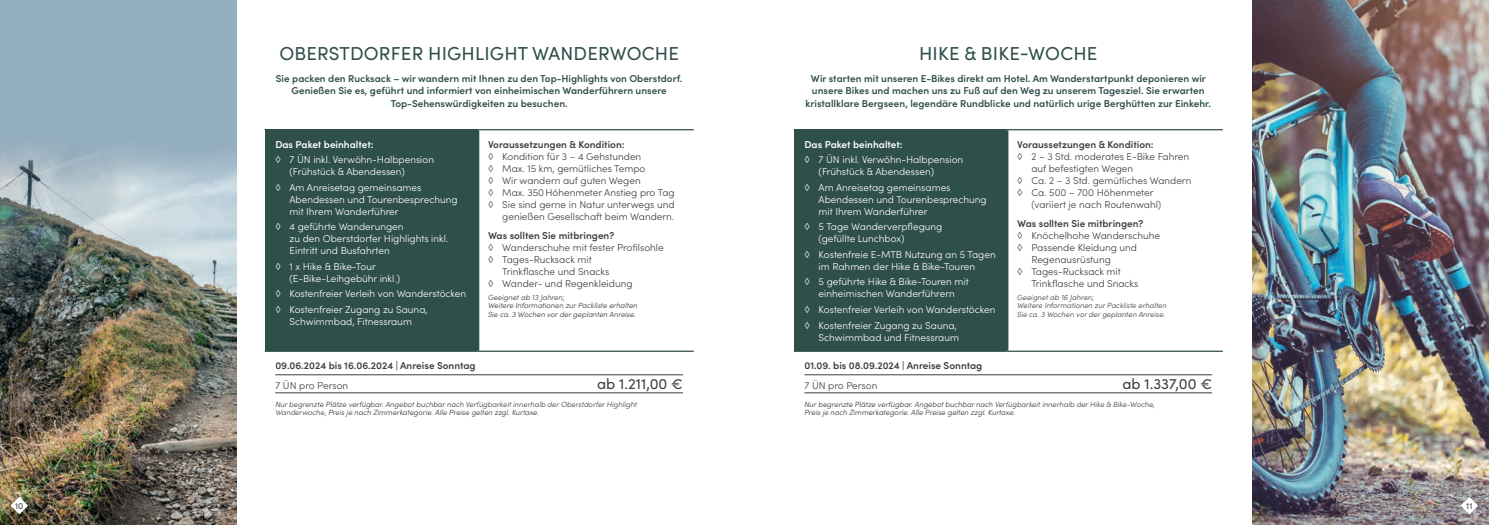
<style>
.page{position:relative;width:1489px;height:525px;background:#fff}
.page>*{position:absolute;margin:0;border:0;box-sizing:border-box;transform-origin:0 0}
.t1{font:18.75px "Sofia Pro";letter-spacing:.01em;color:#2f4f4b}
.t2{font:15px "Sofia Pro";color:#3e3e3f}
.t3{font:300 10px/12px "Sofia Pro";color:#fff}
.t4{font:300 10px "Sofia Pro";color:#3e3e3f}
.t5{font:600 10px/12.5px "Sofia Pro";color:#2f4f4b;text-align:center}
.t6{font:600 10px "Sofia Pro";color:#3e3e3f}
.t7{font:600 10px "Sofia Pro";color:#fff}
.t8{font:8.75px "Sofia Pro";color:#3e3e3f}
.t9{font:italic 300 7.5px/8.8px "Sofia Pro";color:#383237}
.t10{font:italic 300 7.5px/8.8px "Sofia Pro";color:#3e3e3f}
.s1{color:#3e3e3f}
</style>
<div class="page">
<div style="left:0;top:0;width:236px;height:524px;background:#93aebf"></div>
<img style="left:0;top:147px;width:236px;height:377px">
<img style="left:1252px;top:0;width:236px;height:524px">
<div style="left:793px;top:130px;width:213px;height:221px;background:#2f4f4b"></div>
<hr style="left:1004px;top:130px;width:4px;height:220px;background:#2f4f4b">
<hr style="left:793px;top:129px;width:213px;height:1px;background:#2f4f4b">
<hr style="left:1006px;top:129px;width:216px;height:1px;background:#2f4f4b">
<hr style="left:1006px;top:350px;width:216px;height:1px;background:#2f4f4b">
<hr style="left:804px;top:374px;width:408px;height:1px;background:#3e3e3f">
<hr style="left:804px;top:392px;width:408px;height:1px;background:#3e3e3f">
<div style="left:265px;top:130px;width:212px;height:221px;background:#2f4f4b"></div>
<hr style="left:475px;top:130px;width:4px;height:220px;background:#2f4f4b">
<hr style="left:265px;top:129px;width:212px;height:1px;background:#2f4f4b">
<hr style="left:477px;top:129px;width:216px;height:1px;background:#2f4f4b">
<hr style="left:477px;top:350px;width:216px;height:1px;background:#2f4f4b">
<hr style="left:275px;top:374px;width:408px;height:1px;background:#3e3e3f">
<hr style="left:275px;top:392px;width:408px;height:1px;background:#3e3e3f">
<svg style="left:11px;top:496px;width:17px;height:18px"></svg>
<svg style="left:1460px;top:496px;width:17px;height:18px"></svg>
<h1 class="t1" style="left:279px;top:40px;width:401px">OBERSTDORFER HIGHLIGHT WANDERWOCHE</h1>
<p class="t5" style="left:276px;top:71px;width:408px">Sie packen den Rucksack – wir wandern mit Ihnen zu den Top-Highlights von Oberstdorf.<br>Genießen Sie es, geführt und informiert von einheimischen Wanderführern unsere<br>Top-Sehenswürdigkeiten zu besuchen.</p>
<p class="t7" style="left:275px;top:136px;width:100px">Das Paket beinhaltet:</p>
<p class="t3" style="left:289px;top:153px;width:146px;text-indent:-14px">◊ 7 ÜN inkl. Verwöhn-Halbpension (Frühstück &amp; Abendessen)</p>
<p class="t3" style="left:289px;top:180px;width:170px;text-indent:-14px">◊ Am Anreisetag gemeinsames<br>Abendessen und Tourenbesprechung mit Ihrem Wanderführer</p>
<p class="t3" style="left:289px;top:220px;width:160px;text-indent:-14px">◊ 4 geführte Wanderungen<br>zu den Oberstdorfer Highlights inkl.<br>Eintritt und Busfahrten</p>
<p class="t3" style="left:289px;top:260px;width:112px;text-indent:-14px">◊ 1 x Hike &amp; Bike-Tour (E-Bike-Leihgebühr inkl.)</p>
<p class="t3" style="left:275px;top:285px;width:192px;line-height:15.5px">◊ Kostenfreier Verleih von Wanderstöcken ◊ Kostenfreier Zugang zu Sauna,</p>
<p class="t3" style="left:289px;top:315px;width:124px">Schwimmbad, Fitnessraum</p>
<p class="t6" style="left:488px;top:136px;width:138px">Voraussetzungen &amp; Kondition:</p>
<p class="t4" style="left:488px;top:149px;width:155px">◊ Kondition für 3 – 4 Gehstunden</p>
<p class="t4" style="left:488px;top:161px;width:159px">◊ Max. 15 km, gemütliches Tempo</p>
<p class="t4" style="left:488px;top:173px;width:154px">◊ Wir wandern auf guten Wegen</p>
<p class="t4" style="left:488px;top:185px;width:188px">◊ Max. 350Höhenmeter Anstieg pro Tag</p>
<p class="t4" style="left:488px;top:197px;width:188px">◊ Sie sind gerne in Natur unterwegs und</p>
<p class="t4" style="left:502px;top:209px;width:173px">genießen Gesellschaft beim Wandern.</p>
<p class="t6" style="left:488px;top:228px;width:128px">Was sollten Sie mitbringen?</p>
<p class="t4" style="left:488px;top:240px;width:177px">◊ Wanderschuhe mit fester Profilsohle</p>
<p class="t4" style="left:488px;top:252px;width:105px">◊ Tages-Rucksack mit</p>
<p class="t4" style="left:502px;top:264px;width:109px">Trinkflasche und Snacks</p>
<p class="t4" style="left:488px;top:276px;width:146px">◊ Wander- und Regenkleidung</p>
<p class="t9" style="left:488px;top:292px;width:151px">Geeignet ab 13 Jahren;<br>Weitere Informationen zur Packliste erhalten<br>Sie ca. 3 Wochen vor der geplanten Anreise.</p>
<p class="t6" style="left:275px;top:358px;width:202px">09.06.2024 bis 16.06.2024 | Anreise Sonntag</p>
<p class="t4" style="left:275px;top:378px;width:74px">7 ÜN pro Person</p>
<h2 class="t2" style="left:597px;top:373px;width:87px">ab 1.211,00 €</h2>
<p class="t9" style="left:275px;top:399px;width:363px">Nur begrenzte Plätze verfügbar. Angebot buchbar nach <span class="s1">Verfügbarkeit innerhalb der Oberstdorfer Highlight<br>Wanderwoche</span>, Preis je nach Zimmerkategorie. Alle Preise gelten zzgl. Kurtaxe.</p>
<h1 class="t1" style="left:919px;top:40px;width:180px">HIKE &amp; BIKE-WOCHE</h1>
<p class="t5" style="left:805px;top:71px;width:407px">Wir starten mit unseren E-Bikes direkt am Hotel. Am Wanderstartpunkt deponieren wir unsere Bikes und machen uns zu Fuß auf den Weg zu unserem Tagesziel. Sie erwarten kristallklare Bergseen, legendäre Rundblicke und natürlich urige Berghütten zur Einkehr.</p>
<p class="t7" style="left:804px;top:136px;width:100px">Das Paket beinhaltet:</p>
<p class="t3" style="left:818px;top:153px;width:146px;text-indent:-14px">◊ 7 ÜN inkl. Verwöhn-Halbpension (Frühstück &amp; Abendessen)</p>
<p class="t3" style="left:818px;top:180px;width:170px;text-indent:-14px">◊ Am Anreisetag gemeinsames<br>Abendessen und Tourenbesprechung mit Ihrem Wanderführer</p>
<p class="t3" style="left:818px;top:220px;width:125px;text-indent:-14px">◊ 5 Tage Wanderverpflegung (gefüllte Lunchbox)</p>
<p class="t3" style="left:818px;top:248px;width:178px;text-indent:-14px">◊ Kostenfreie E-MTB Nutzung an 5 Tagen im Rahmen der Hike &amp; Bike-Touren</p>
<p class="t3" style="left:804px;top:275px;width:166px;text-align:center">◊ 5 geführte Hike &amp; Bike-Touren mit einheimischen Wanderführern</p>
<p class="t3" style="left:804px;top:301px;width:192px;line-height:15.5px">◊ Kostenfreier Verleih von Wanderstöcken ◊ Kostenfreier Zugang zu Sauna,</p>
<p class="t3" style="left:818px;top:330px;width:142px">Schwimmbad und Fitnessraum</p>
<p class="t6" style="left:1017px;top:136px;width:138px">Voraussetzungen &amp; Kondition:</p>
<p class="t4" style="left:1017px;top:149px;width:174px">◊ 2 – 3 Std. moderates E-Bike Fahren</p>
<p class="t4" style="left:1031px;top:161px;width:103px">auf befestigten Wegen</p>
<p class="t4" style="left:1017px;top:173px;width:176px">◊ Ca. 2 – 3 Std. gemütliches Wandern</p>
<p class="t4" style="left:1017px;top:185px;width:138px">◊ Ca. 500 – 700 Höhenmeter</p>
<p class="t4" style="left:1031px;top:197px;width:131px">(variiert je nach Routenwahl)</p>
<p class="t6" style="left:1017px;top:216px;width:128px">Was sollten Sie mitbringen?</p>
<p class="t4" style="left:1017px;top:228px;width:144px">◊ Knöchelhohe Wanderschuhe</p>
<p class="t4" style="left:1017px;top:240px;width:121px">◊ Passende Kleidung und</p>
<p class="t4" style="left:1031px;top:252px;width:81px">Regenausrüstung</p>
<p class="t4" style="left:1017px;top:264px;width:105px">◊ Tages-Rucksack mit</p>
<p class="t4" style="left:1031px;top:276px;width:109px">Trinkflasche und Snacks</p>
<p class="t10" style="left:1017px;top:292px;width:151px">Geeignet ab 16 Jahren;<br>Weitere Informationen zur Packliste erhalten<br>Sie ca. 3 Wochen vor der geplanten Anreise.</p>
<p class="t6" style="left:804px;top:358px;width:179px">01.09. bis 08.09.2024 | Anreise Sonntag</p>
<p class="t4" style="left:804px;top:378px;width:74px">7 ÜN pro Person</p>
<h2 class="t2" style="left:1122px;top:373px;width:91px">ab 1.337,00 €</h2>
<p class="t9" style="left:804px;top:399px;width:352px">Nur begrenzte Plätze verfügbar. Angebot buchbar nach <span class="s1">Verfügbarkeit innerhalb der Hike &amp; Bike-Woche</span>,<br>Preis je nach Zimmerkategorie. Alle Preise gelten zzgl. Kurtaxe.</p>
<p class="t8" style="left:15px;top:499px;width:10px">10</p>
<p class="t8" style="left:1466px;top:499px;width:8px">11</p>
</div>
